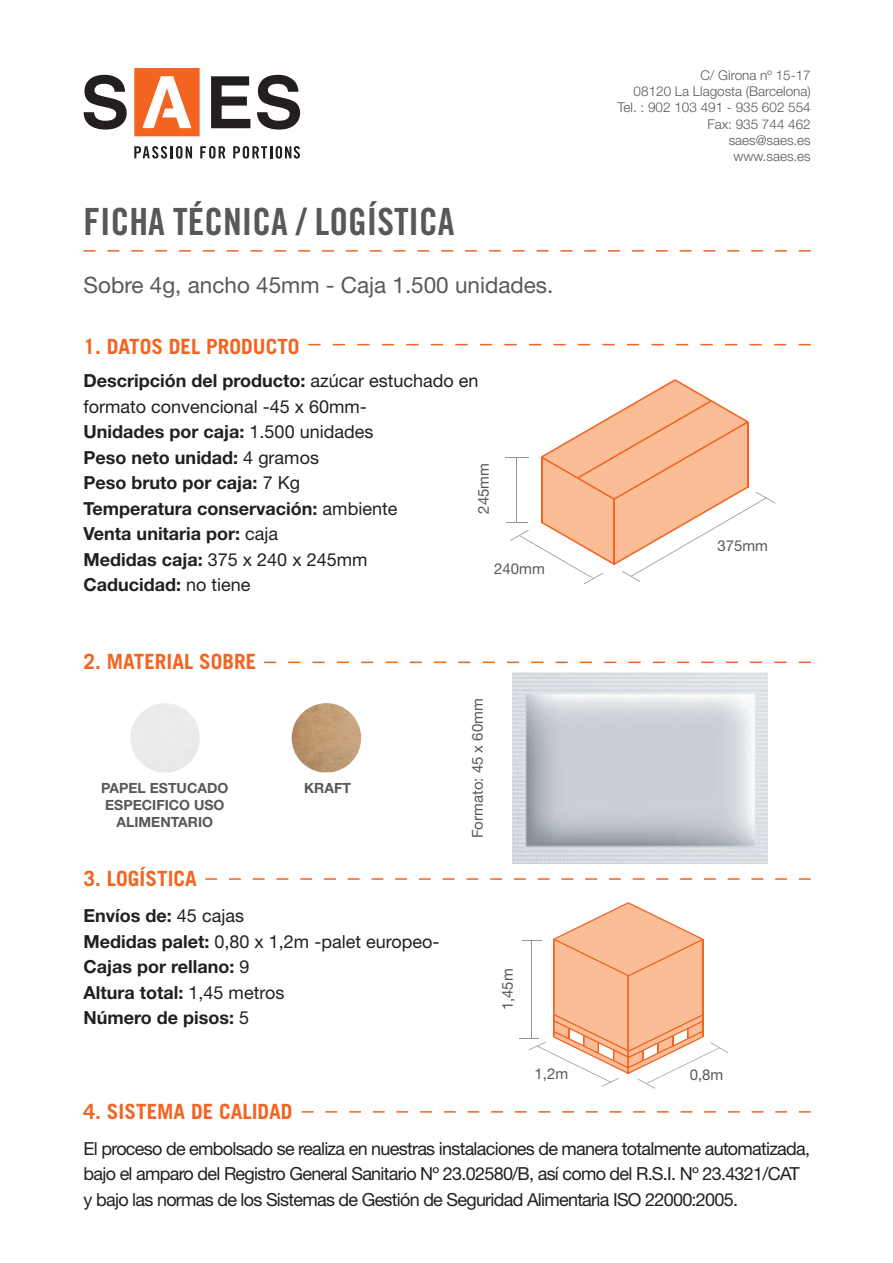
<style>
.page{position:relative;width:893px;height:1263px;background:#fff}
.page>*{position:absolute;margin:0;border:0;box-sizing:border-box;transform-origin:0 0}
.t1{font:37.5px "Trade Gothic Bold Cond Twenty";color:#58585a}
.t2{font:22.5px "Helvetica Neue";color:#58585a}
.t3{font:700 21px "Trade Gothic LT Std";color:#f36421}
.t4{font:18px/25.5px "Helvetica Neue";letter-spacing:-.04em;color:#231f20}
.t5{font:700 18px "Helvetica Neue";color:#231f20}
.t6{font:18px/25.5px "Helvetica Neue";color:#231f20}
.t7{font:15px "Helvetica Neue";color:#58585a}
.t8{font:700 14.1px/16.8px "Helvetica Neue";color:#58585a;text-align:center}
.t9{font:300 13.5px "Helvetica Neue";color:#58585a}
.s1{font-weight:700}
.s2{font-weight:400}
</style>
<div class="page">
<svg style="left:134px;top:146px;width:58px;height:13px"></svg>
<svg style="left:200px;top:146px;width:25px;height:13px"></svg>
<svg style="left:233px;top:146px;width:67px;height:13px"></svg>
<svg style="left:84px;top:75px;width:43px;height:55px"></svg>
<svg style="left:211px;top:76px;width:39px;height:52px"></svg>
<svg style="left:257px;top:75px;width:43px;height:55px"></svg>
<svg style="left:134px;top:68px;width:66px;height:68px"></svg>
<svg style="left:84px;top:250px;width:727px;height:2px"></svg>
<svg style="left:308px;top:344px;width:503px;height:1px"></svg>
<svg style="left:264px;top:661px;width:547px;height:2px"></svg>
<svg style="left:205px;top:878px;width:606px;height:2px"></svg>
<svg style="left:302px;top:1111px;width:509px;height:1px"></svg>
<svg style="left:505px;top:379px;width:271px;height:205px"></svg>
<svg style="left:519px;top:902px;width:209px;height:187px"></svg>
<img style="left:513px;top:673px;width:255px;height:191px">
<img style="left:292px;top:703px;width:69px;height:69px">
<img style="left:130px;top:703px;width:70px;height:69px">
<p class="t1" style="left:84px;top:199px;width:372px">FICHA TÉCNICA / LOGÍSTICA</p>
<p class="t2" style="left:84px;top:272px;width:471px">Sobre 4g, ancho 45mm - Caja 1.500 unidades.</p>
<p class="t3" style="left:84px;top:334px;width:217px">1. DATOS DEL PRODUCTO</p>
<p class="t6" style="left:84px;top:368px;width:396px"><span class="s1">Descripción del producto:</span> azúcar estuchado en formato convencional -45 x 60mm-</p>
<p class="t5" style="left:84px;top:421px;width:291px">Unidades por caja: <span class="s2">1.500 unidades</span></p>
<p class="t5" style="left:84px;top:446px;width:237px">Peso neto unidad: <span class="s2">4 gramos</span></p>
<p class="t5" style="left:84px;top:472px;width:218px">Peso bruto por caja: <span class="s2">7 Kg</span></p>
<p class="t5" style="left:84px;top:497px;width:315px">Temperatura conservación: <span class="s2">ambiente</span></p>
<p class="t5" style="left:84px;top:523px;width:196px">Venta unitaria por: <span class="s2">caja</span></p>
<p class="t6" style="left:84px;top:546px;width:285px"><span class="s1">Medidas caja:</span> 375 x 240 x 245mm</p>
<p class="t5" style="left:84px;top:574px;width:169px">Caducidad: <span class="s2">no tiene</span></p>
<p class="t7" style="left:474px;top:514px;width:52px;rotate:-90deg">245mm</p>
<p class="t7" style="left:494px;top:559px;width:52px">240mm</p>
<p class="t3" style="left:84px;top:649px;width:174px">2. MATERIAL SOBRE</p>
<p class="t8" style="left:101px;top:779px;width:129px">PAPEL ESTUCADO<br>ESPECIFICO USO<br>ALIMENTARIO</p>
<p class="t8" style="left:304px;top:779px;width:48px">KRAFT</p>
<p class="t3" style="left:84px;top:866px;width:115px">3. LOGÍSTICA</p>
<p class="t5" style="left:84px;top:905px;width:162px">Envíos de: <span class="s2">45 cajas</span></p>
<p class="t6" style="left:84px;top:928px;width:357px"><span class="s1">Medidas palet:</span> 0,80 x 1,2m -palet europeo-</p>
<p class="t5" style="left:84px;top:956px;width:167px">Cajas por rellano: <span class="s2">9</span></p>
<p class="t5" style="left:84px;top:981px;width:202px">Altura total: <span class="s2">1,45 metros</span></p>
<p class="t5" style="left:84px;top:1007px;width:167px">Número de pisos: <span class="s2">5</span></p>
<p class="t7" style="left:469px;top:838px;width:141px;rotate:-90deg">Formato: 45 x 60mm</p>
<p class="t7" style="left:499px;top:1010px;width:43px;rotate:-90deg">1,45m</p>
<p class="t9" style="left:700px;top:67px;width:112px">C/ Girona nº 15-17</p>
<p class="t9" style="left:634px;top:83px;width:179px">08120 La Llagosta (Barcelona)</p>
<p class="t9" style="left:618px;top:99px;width:195px">Tel. : 902 103 491 - 935 602 554</p>
<p class="t9" style="left:707px;top:116px;width:105px">Fax: 935 744 462</p>
<p class="t9" style="left:729px;top:132px;width:84px">saes@saes.es</p>
<p class="t9" style="left:733px;top:148px;width:79px">www.saes.es</p>
<p class="t7" style="left:717px;top:537px;width:52px">375mm</p>
<p class="t3" style="left:84px;top:1099px;width:210px">4. SISTEMA DE CALIDAD</p>
<p class="t7" style="left:535px;top:1065px;width:35px">1,2m</p>
<p class="t7" style="left:690px;top:1066px;width:35px">0,8m</p>
<p class="t4" style="left:84px;top:1135px;width:728px">El proceso de embolsado se realiza en nuestras instalaciones de manera totalmente automatizada, bajo el amparo del Registro General Sanitario Nº 23.02580/B, así como del R.S.I. Nº 23.4321/CAT y bajo las normas de los Sistemas de Gestión de Seguridad Alimentaria ISO 22000:2005.</p>
</div>
